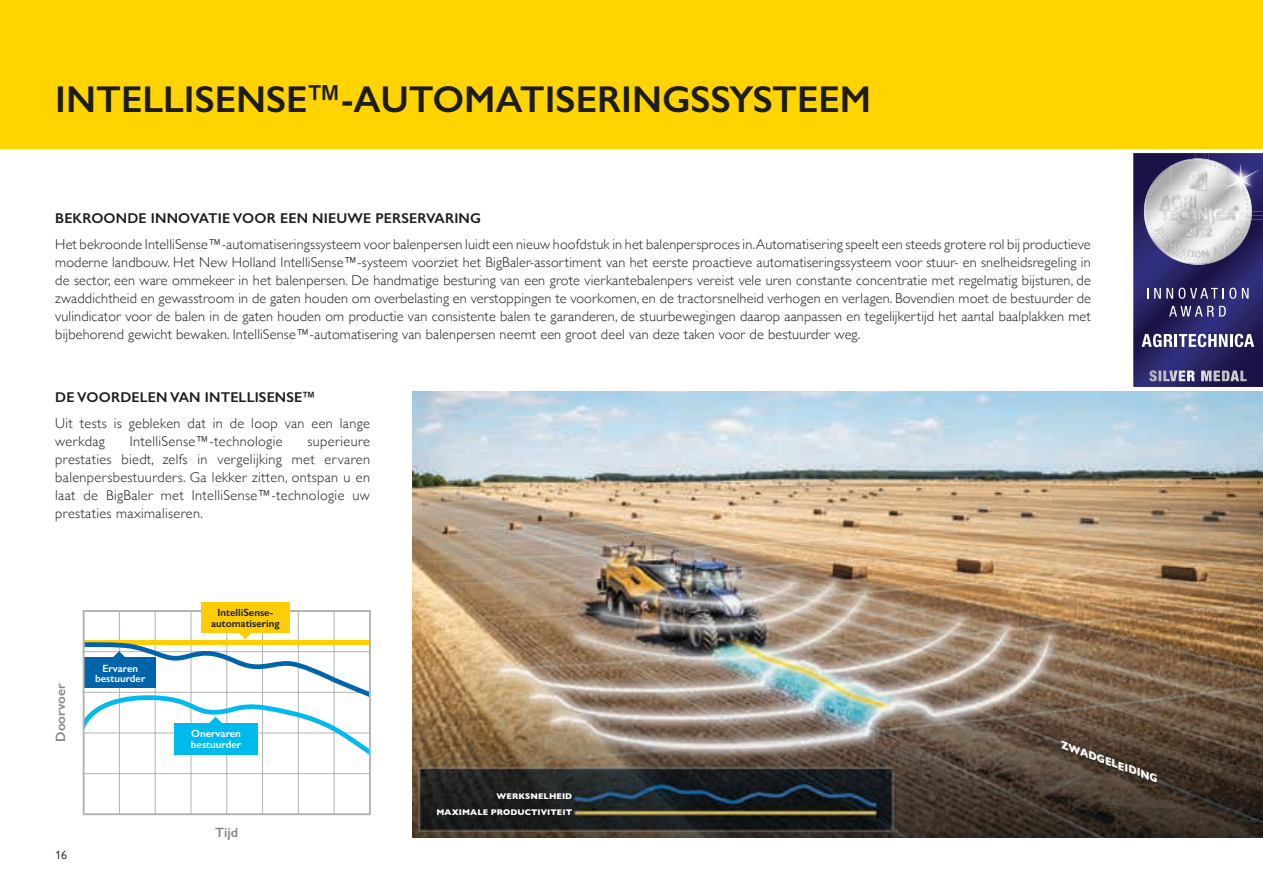
<style>
.page{position:relative;width:1263px;height:893px;background:#fff}
.page>*{position:absolute;margin:0;border:0;box-sizing:border-box;transform-origin:0 0}
.t1{font:600 37.5px "Gill Sans";color:#1c1c1b}
.t2{font:300 14.25px/18px "Gill Sans";letter-spacing:.025em;color:#1c1c1b;text-align:justify}
.t3{font:600 14.25px "Gill Sans";letter-spacing:.01em;color:#1c1c1b}
.t4{font:700 14.1px "DIN";color:#878787}
.t5{font:600 13.5px "Gill Sans";color:#878787}
.t6{font:12px "Gill Sans Nova";color:#1c1c1b}
.t7{font:700 10.95px/11.1px "DIN";color:#fff;text-align:center}
.t8{font:700 10.95px/11.1px "DIN";color:#1c1c1b}
.t9{font:italic 700 10.8px "Gill Sans";color:#fff}
.t10{font:600 10.5px/10.5px "Gill Sans";color:#fff;text-align:center}
.t11{font:600 10.5px/10.5px "Gill Sans";color:#1c1c1b;text-align:center}
.t12{font:700 8.4px "Gill Sans";letter-spacing:.01em;color:#fff}
</style>
<div class="page">
<div style="left:0;top:0;width:1263px;height:149px;background:#ffd400"></div>
<hr style="left:84px;top:773px;width:286px;height:1px;background:#b4b3b3">
<hr style="left:262px;top:611px;width:1px;height:203px;background:#b4b3b3">
<hr style="left:334px;top:611px;width:1px;height:203px;background:#b4b3b3">
<hr style="left:226px;top:611px;width:1px;height:203px;background:#b4b3b3">
<hr style="left:298px;top:611px;width:1px;height:203px;background:#b4b3b3">
<hr style="left:119px;top:611px;width:1px;height:203px;background:#b4b3b3">
<hr style="left:190px;top:611px;width:1px;height:203px;background:#b4b3b3">
<hr style="left:155px;top:611px;width:1px;height:203px;background:#b4b3b3">
<div style="left:83px;top:610px;width:288px;height:205px;border:2px solid #b4b3b3"></div>
<svg style="left:82px;top:619px;width:289px;height:136px"></svg>
<div style="left:201px;top:603px;width:89px;height:30px;background:#fecd06"></div>
<div style="left:85px;top:658px;width:71px;height:30px;background:#0064ab"></div>
<div style="left:175px;top:723px;width:83px;height:31px;background:#00b9ed"></div>
<img style="left:412px;top:391px;width:851px;height:447px">
<svg style="left:1133px;top:153px;width:130px;height:234px;background:#66638b"></svg>
<h1 class="t1" style="left:55px;top:77px;width:817px">INTELLISENSE™-AUTOMATISERINGSSYSTEEM</h1>
<p class="t3" style="left:55px;top:210px;width:427px">BEKROONDE INNOVATIE VOOR EEN NIEUWE PERSERVARING</p>
<p class="t2" style="left:55px;top:235px;width:1037px">Het bekroonde IntelliSense™-automatiseringssysteem voor balenpersen luidt een nieuw hoofdstuk in het balenpersproces in.Automatisering speelt een steeds grotere rol bij productieve moderne landbouw. Het New Holland IntelliSense™-systeem voorziet het BigBaler-assortiment van het eerste proactieve automatiseringssysteem voor stuur- en snelheidsregeling in de sector, een ware ommekeer in het balenpersen. De handmatige besturing van een grote vierkantebalenpers vereist vele uren constante concentratie met regelmatig bijsturen, de zwaddichtheid en gewasstroom in de gaten houden om overbelasting en verstoppingen te voorkomen, en de tractorsnelheid verhogen en verlagen. Bovendien moet de bestuurder de vulindicator voor de balen in de gaten houden om productie van consistente balen te garanderen, de stuurbewegingen daarop aanpassen en tegelijkertijd het aantal baalplakken met bijbehorend gewicht bewaken. IntelliSense™-automatisering van balenpersen neemt een groot deel van deze taken voor de bestuurder weg.</p>
<p class="t3" style="left:55px;top:388px;width:261px">DE VOORDELEN VAN INTELLISENSE™</p>
<p class="t2" style="left:55px;top:414px;width:316px">Uit tests is gebleken dat in de loop van een lange werkdag</p>
<p class="t2" style="left:130px;top:432px;width:154px">IntelliSense™-technologie</p>
<p class="t2" style="left:55px;top:432px;width:316px;text-indent:252px">superieure prestaties biedt, zelfs in vergelijking met ervaren balenpersbestuurders. Ga lekker zitten, ontspan u en laat de BigBaler met IntelliSense™-technologie uw prestaties maximaliseren.</p>
<p class="t5" style="left:52px;top:742px;width:60px;rotate:-90deg">Doorvoer</p>
<p class="t7" style="left:88px;top:661px;width:64px">Experienced operator</p>
<p class="t10" style="left:95px;top:663px;width:52px">Ervaren bestuurder</p>
<p class="t6" style="left:55px;top:847px;width:13px">16</p>
<p class="t8" style="left:216px;top:606px;width:62px">IntelliSense<br>Automation</p>
<p class="t11" style="left:211px;top:607px;width:70px">IntelliSense&shy;automatisering</p>
<p class="t7" style="left:180px;top:727px;width:73px">Inexperienced operator</p>
<p class="t10" style="left:191px;top:728px;width:52px;text-align:left">Onervaren bestuurder</p>
<p class="t4" style="left:210px;top:818px;width:34px">Time</p>
<p class="t5" style="left:215px;top:824px;width:25px">Tijd</p>
<p class="t12" style="left:496px;top:790px;width:77px">WERKSNELHEID</p>
<p class="t12" style="left:436px;top:805px;width:137px">MAXIMALE PRODUCTIVITEIT</p>
<p class="t9" style="left:1065px;top:736px;width:104px;rotate:20deg">ZWADGELEIDING</p>
</div>
